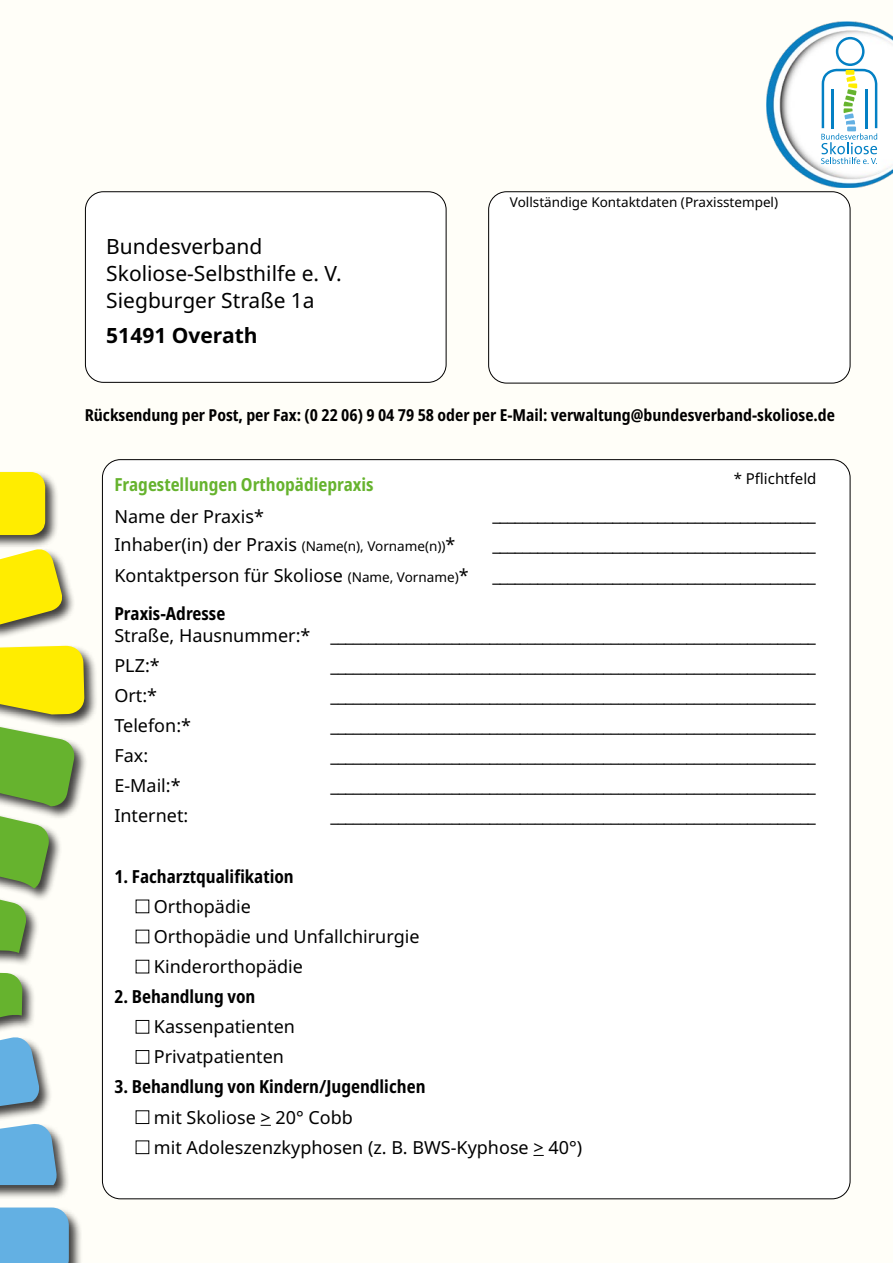
<style>
.page{position:relative;width:893px;height:1263px;background:#fffef8}
.page>*{position:absolute;margin:0;border:0;box-sizing:border-box;transform-origin:0 0}
.t1{font:21px/27px "Noto Sans";color:#000}
.t2{font:700 21px "Noto Sans";color:#000}
.t3{font:18px/30.2px "Noto Sans";color:#000}
.t4{font:700 condensed 18px "Noto Sans";color:#000}
.t5{font:700 condensed 18px "Noto Sans";color:#66b32e}
.t6{font:700 condensed 16.5px "Noto Sans";color:#000}
.t7{font:15px "Noto Sans";color:#000}
.t8{font:13.5px "Noto Sans";color:#000}
.s1{font-size:13.5px}
</style>
<div class="page">
<div style="left:0;top:470px;width:98px;height:793px;background:#000;opacity:.75"></div>
<div style="left:0;top:472px;width:45px;height:63px;background:#ffed00"></div>
<svg style="left:0;top:546px;width:65px;height:87px;background:#e7db41"></svg>
<svg style="left:0;top:646px;width:84px;height:68px;background:#f6e60a"></svg>
<svg style="left:0;top:722px;width:75px;height:231px"></svg>
<div style="left:0;top:1207px;width:69px;height:56px;background:#63b0e3"></div>
<svg style="left:0;top:971px;width:57px;height:224px"></svg>
<div style="left:102px;top:460px;width:748px;height:739px;background:#fff;border-radius:18px"></div>
<div style="left:136px;top:1020px;width:13px;height:13px;border:1px solid #000"></div>
<div style="left:136px;top:1050px;width:13px;height:14px;border:1px solid #000"></div>
<div style="left:136px;top:1110px;width:13px;height:14px;border:1px solid #000"></div>
<div style="left:136px;top:1140px;width:13px;height:14px;border:1px solid #000"></div>
<div style="left:85px;top:192px;width:361px;height:190px;background:#fff;border-radius:18px"></div>
<div style="left:85px;top:191px;width:361px;height:192px;border:1px solid #000;border-radius:18px"></div>
<div style="left:489px;top:192px;width:361px;height:191px;background:#fff;border-radius:18px"></div>
<div style="left:488px;top:191px;width:362px;height:192px;border:1px solid #000;border-radius:18px"></div>
<img style="left:766px;top:21px;width:127px;height:166px">
<svg style="left:821px;top:37px;width:56px;height:127px"></svg>
<p class="t1" style="left:106px;top:233px;width:237px">Bundesverband<br>Skoliose-Selbsthilfe e. V.<br>Siegburger Straße 1a</p>
<p class="t2" style="left:106px;top:321px;width:153px">51491 Overath</p>
<p class="t8" style="left:510px;top:193px;width:270px">Vollständige Kontaktdaten (Praxisstempel)</p>
<p class="t6" style="left:85px;top:403px;width:752px">Rücksendung per Post, per Fax: (0 22 06) 9 04 79 58 oder per E-Mail: verwaltung@bundesverband-skoliose.de</p>
<p class="t5" style="left:114px;top:472px;width:261px">Fragestellungen Orthopädiepraxis</p>
<p class="t3" style="left:114px;top:502px;width:151px">Name der Praxis*</p>
<p class="t3" style="left:114px;top:530px;width:343px">Inhaber(in) der Praxis <span class="s1">(Name(n), Vorname(n))</span>*</p>
<p class="t3" style="left:114px;top:560px;width:356px">Kontaktperson für Skoliose <span class="s1">(Name, Vorname)</span>*</p>
<p class="t7" style="left:734px;top:468px;width:84px">* Pflichtfeld</p>
<p class="t3" style="left:492px;top:500px;width:325px">___________________________________________</p>
<p class="t3" style="left:492px;top:530px;width:325px">___________________________________________</p>
<p class="t3" style="left:492px;top:560px;width:325px">___________________________________________</p>
<p class="t4" style="left:114px;top:601px;width:112px">Praxis-Adresse</p>
<p class="t3" style="left:114px;top:621px;width:703px">Straße, Hausnummer:* ________________________________________________________________<br>PLZ:*</p>
<p class="t3" style="left:330px;top:651px;width:487px">________________________________________________________________</p>
<p class="t3" style="left:114px;top:681px;width:44px">Ort:*</p>
<p class="t3" style="left:330px;top:681px;width:487px">________________________________________________________________</p>
<p class="t3" style="left:114px;top:711px;width:78px">Telefon:*</p>
<p class="t3" style="left:330px;top:711px;width:487px">________________________________________________________________</p>
<p class="t3" style="left:114px;top:741px;width:35px">Fax:</p>
<p class="t3" style="left:330px;top:741px;width:487px">________________________________________________________________</p>
<p class="t3" style="left:114px;top:771px;width:68px">E-Mail:*</p>
<p class="t3" style="left:330px;top:771px;width:487px">________________________________________________________________</p>
<p class="t3" style="left:114px;top:801px;width:75px">Internet:</p>
<p class="t3" style="left:330px;top:801px;width:487px">________________________________________________________________</p>
<p class="t4" style="left:114px;top:863px;width:181px">1. Facharztqualifikation</p>
<p class="t3" style="left:154px;top:891px;width:267px">Orthopädie<br>Orthopädie und Unfallchirurgie<br>Kinderorthopädie</p>
<p class="t4" style="left:114px;top:983px;width:142px">2. Behandlung von</p>
<p class="t3" style="left:154px;top:1012px;width:143px">Kassenpatienten<br>Privatpatienten</p>
<p class="t4" style="left:114px;top:1074px;width:313px">3. Behandlung von Kindern/Jugendlichen</p>
<p class="t3" style="left:154px;top:1102px;width:430px">mit Skoliose &gt; 20° Cobb<br>mit Adoleszenzkyphosen (z. B. BWS-Kyphose &gt; 40°)</p>
</div>
